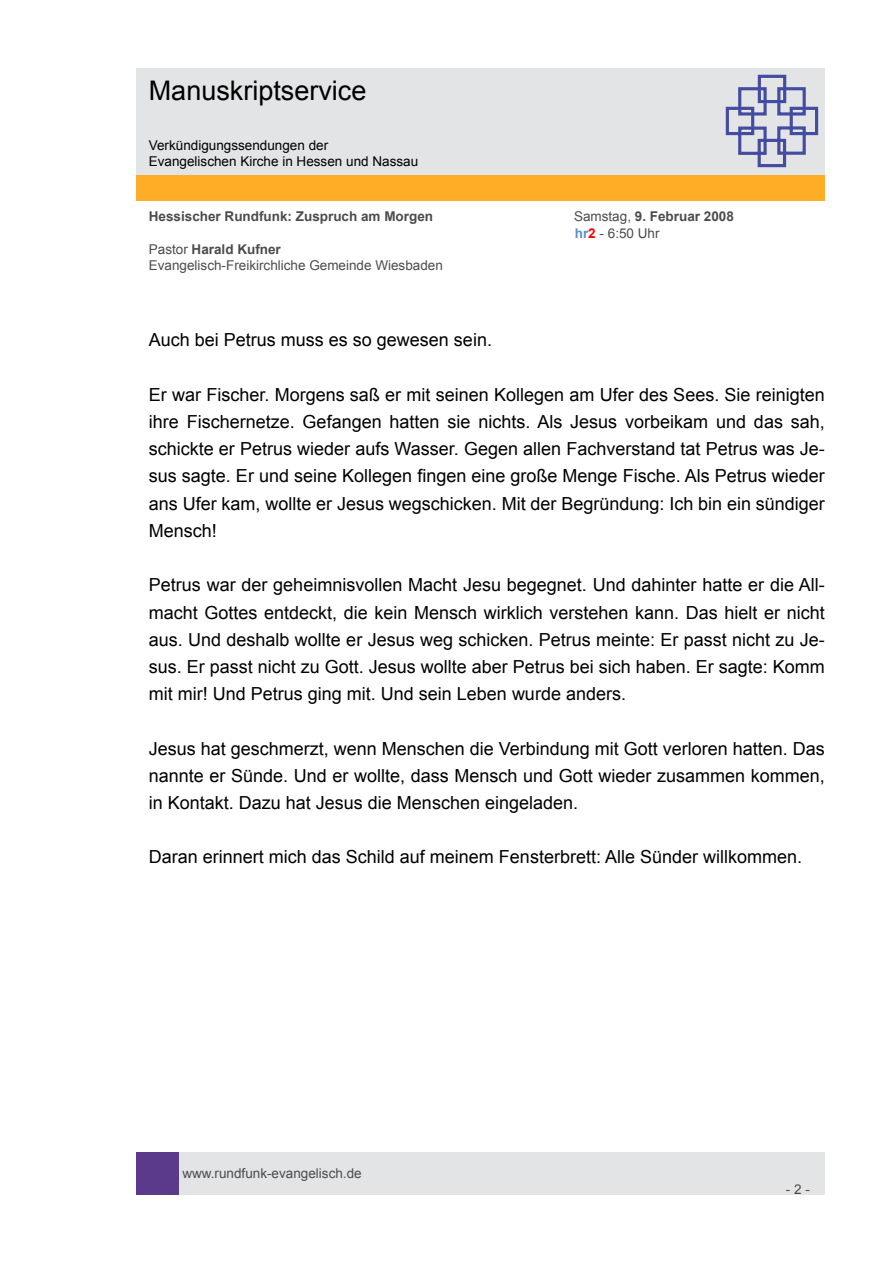
<style>
.page{position:relative;width:893px;height:1263px;background:#fff}
.page>*{position:absolute;margin:0;border:0;box-sizing:border-box;transform-origin:0 0}
.t1{font:27px "Arial";color:#000}
.t2{font:18px/27.2px "Arial";color:#000;text-align:justify}
.t3{font:13.5px/16.2px "Arial";color:#4c4c4c}
.t4{font:13.5px/16.2px "Arial";color:#000}
.t5{font:700 13.5px "Arial";color:#4c4c4c}
.s1{font-weight:700}
.s2{font-weight:700;color:#5b90c2}
.s3{font-weight:700;color:#f00}
</style>
<div class="page">
<div style="left:179px;top:1152px;width:646px;height:43px;background:#e3e4e5"></div>
<div style="left:136px;top:1152px;width:43px;height:43px;background:#5c3a8b"></div>
<div style="left:136px;top:175px;width:689px;height:26px;background:#ffad26"></div>
<div style="left:136px;top:68px;width:689px;height:106px;background:#e3e4e5"></div>
<svg style="left:725px;top:74px;width:94px;height:94px"></svg>
<h1 class="t1" style="left:149px;top:73px;width:219px">Manuskriptservice</h1>
<p class="t4" style="left:149px;top:137px;width:271px">Verkündigungssendungen der<br>Evangelischen Kirche in Hessen und Nassau</p>
<p class="t5" style="left:149px;top:208px;width:286px">Hessischer Rundfunk: Zuspruch am Morgen</p>
<p class="t3" style="left:574px;top:209px;width:161px">Samstag, <span class="s1">9. Februar 2008 </span><span class="s2">hr</span><span class="s3">2</span> - 6:50 Uhr</p>
<p class="t3" style="left:149px;top:241px;width:296px">Pastor <span class="s1">Harald Kufner<br></span>Evangelisch-Freikirchliche Gemeinde Wiesbaden</p>
<p class="t2" style="left:149px;top:327px;width:345px">Auch bei Petrus muss es so gewesen sein.</p>
<p class="t2" style="left:149px;top:381px;width:678px">Er war Fischer. Morgens saß er mit seinen Kollegen am Ufer des Sees. Sie reinigten ihre Fischernetze. Gefangen hatten sie nichts. Als Jesus vorbeikam und das sah, schickte er Petrus wieder aufs Wasser. Gegen allen Fachverstand tat Petrus was Je&shy;sus sagte. Er und seine Kollegen fingen eine große Menge Fische. Als Petrus wieder ans Ufer kam, wollte er Jesus wegschicken. Mit der Begründung: Ich bin ein sündiger Mensch!</p>
<p class="t2" style="left:149px;top:572px;width:678px">Petrus war der geheimnisvollen Macht Jesu begegnet. Und dahinter hatte er die All&shy;macht Gottes entdeckt, die kein Mensch wirklich verstehen kann. Das hielt er nicht aus. Und deshalb wollte er Jesus weg schicken. Petrus meinte: Er passt nicht zu Je&shy;sus. Er passt nicht zu Gott. Jesus wollte aber Petrus bei sich haben. Er sagte: Komm mit mir! Und Petrus ging mit. Und sein Leben wurde anders.</p>
<p class="t2" style="left:149px;top:735px;width:678px">Jesus hat geschmerzt, wenn Menschen die Verbindung mit Gott verloren hatten. Das nannte er Sünde. Und er wollte, dass Mensch und Gott wieder zusammen kommen, in Kontakt. Dazu hat Jesus die Menschen eingeladen.</p>
<p class="t2" style="left:149px;top:844px;width:655px">Daran erinnert mich das Schild auf meinem Fensterbrett: Alle Sünder willkommen.</p>
<p class="t3" style="left:182px;top:1165px;width:181px">www.rundfunk-evangelisch.de</p>
<p class="t3" style="left:786px;top:1181px;width:26px">- -</p>
</div>
